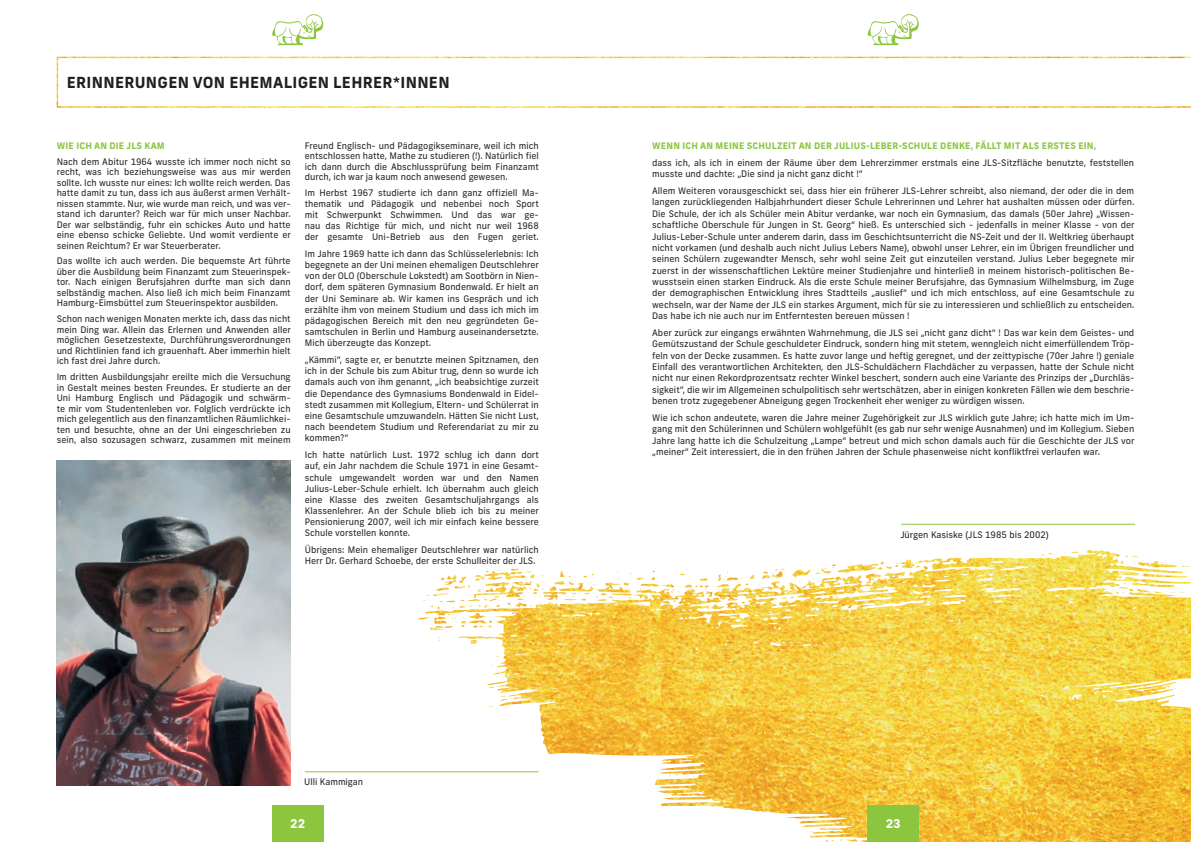
<style>
.page{position:relative;width:1191px;height:842px;background:#fff}
.page>*{position:absolute;margin:0;border:0;box-sizing:border-box;transform-origin:0 0}
.t1{font:700 15.2px "Frank New";letter-spacing:.02em;color:#231f20}
.t2{font:700 12px "Frank New";color:#fff}
.t3{font:9px/10.5px "Frank New";color:#231f20;text-align:justify}
.t4{font:700 9px "Frank New";letter-spacing:.02em;color:#8bc63e}
</style>
<div class="page">
<hr style="left:901px;top:524px;width:234px;height:1px;background:#8bc63e">
<hr style="left:305px;top:771px;width:234px;height:1px;background:#8bc63e">
<img style="left:57px;top:57px;width:1134px;height:51px">
<svg style="left:418px;top:550px;width:773px;height:292px"></svg>
<img style="left:909px;top:552px;width:187px;height:25px">
<img style="left:57px;top:461px;width:234px;height:324px">
<div style="left:867px;top:805px;width:51px;height:37px;background:#8bc63e"></div>
<div style="left:272px;top:805px;width:51px;height:37px;background:#8bc63e"></div>
<svg style="left:867px;top:14px;width:51px;height:31px"></svg>
<svg style="left:272px;top:14px;width:51px;height:31px"></svg>
<h1 class="t1" style="left:67px;top:73px;width:384px">ERINNERUNGEN VON EHEMALIGEN LEHRER*INNEN</h1>
<p class="t4" style="left:57px;top:140px;width:109px">WIE ICH AN DIE JLS KAM</p>
<p class="t3" style="left:57px;top:156px;width:236px">Nach dem Abitur 1964 wusste ich immer noch nicht so recht, was ich beziehungsweise was aus mir werden sollte. Ich wusste nur eines: Ich wollte reich werden. Das hatte damit zu tun, dass ich aus äußerst armen Verhält&shy;nissen stammte. Nur, wie wurde man reich, und was ver&shy;stand ich darunter? Reich war für mich unser Nachbar.<br>Der war selbständig, fuhr ein schickes Auto und hatte eine ebenso schicke Geliebte. Und womit verdiente er seinen Reichtum? Er war Steuerberater.</p>
<p class="t3" style="left:57px;top:256px;width:235px">Das wollte ich auch werden. Die bequemste Art führte über die Ausbildung beim Finanzamt zum Steuerinspek&shy;tor. Nach einigen Berufsjahren durfte man sich dann selbständig machen. Also ließ ich mich beim Finanzamt Hamburg-Eimsbüttel zum Steuerinspektor ausbilden.</p>
<p class="t3" style="left:57px;top:314px;width:236px">Schon nach wenigen Monaten merkte ich, dass das nicht mein Ding war. Allein das Erlernen und Anwenden aller möglichen Gesetzestexte, Durchführungsverordnungen und Richtlinien fand ich grauenhaft. Aber immerhin hielt ich fast drei Jahre durch.</p>
<p class="t3" style="left:57px;top:371px;width:236px">Im dritten Ausbildungsjahr ereilte mich die Versuchung in Gestalt meines besten Freundes. Er studierte an der Uni Hamburg Englisch und Pädagogik und schwärm&shy;te mir vom Studentenleben vor. Folglich verdrückte ich mich gelegentlich aus den finanzamtlichen Räumlichkei&shy;ten und besuchte, ohne an der Uni eingeschrieben zu sein, also sozusagen schwarz, zusammen mit meinem</p>
<p class="t3" style="left:305px;top:140px;width:235px">Freund Englisch- und Pädagogikseminare, weil ich mich entschlossen hatte, Mathe zu studieren (!). Natürlich fiel ich dann durch die Abschlussprüfung beim Finanzamt durch, ich war ja kaum noch anwesend gewesen.</p>
<p class="t3" style="left:305px;top:187px;width:235px;line-height:11px">Im Herbst 1967 studierte ich dann ganz offiziell Ma&shy;thematik und Pädagogik und nebenbei noch Sport mit Schwerpunkt Schwimmen. Und das war ge&shy;nau das Richtige für mich, und nicht nur weil 1968 der gesamte Uni-Betrieb aus den Fugen geriet.</p>
<p class="t3" style="left:305px;top:248px;width:236px;line-height:11.2px">Im Jahre 1969 hatte ich dann das Schlüsselerlebnis: Ich begegnete an der Uni meinen ehemaligen Deutschlehrer von der OLO (Oberschule Lokstedt) am Sootbörn in Nien&shy;dorf, dem späteren Gymnasium Bondenwald. Er hielt an der Uni Seminare ab. Wir kamen ins Gespräch und ich erzählte ihm von meinem Studium und dass ich mich im pädagogischen Bereich mit den neu gegründeten Ge&shy;samtschulen in Berlin und Hamburg auseinandersetzte.<br>Mich überzeugte das Konzept.</p>
<p class="t3" style="left:305px;top:354px;width:235px;line-height:11.2px">„Kämmi“, sagte er, er benutzte meinen Spitznamen, den ich in der Schule bis zum Abitur trug, denn so wurde ich damals auch von ihm genannt, „ich beabsichtige zurzeit die Dependance des Gymnasiums Bondenwald in Eidel&shy;stedt zusammen mit Kollegium, Eltern- und Schülerrat in eine Gesamtschule umzuwandeln. Hätten Sie nicht Lust, nach beendetem Studium und Referendariat zu mir zu kommen?“</p>
<p class="t3" style="left:305px;top:449px;width:236px;line-height:11.2px">Ich hatte natürlich Lust. 1972 schlug ich dann dort auf, ein Jahr nachdem die Schule 1971 in eine Gesamt&shy;schule umgewandelt worden war und den Namen Julius-Leber-Schule erhielt. Ich übernahm auch gleich eine Klasse des zweiten Gesamtschuljahrgangs als Klassenlehrer. An der Schule blieb ich bis zu meiner Pensionierung 2007, weil ich mir einfach keine bessere Schule vorstellen konnte.</p>
<p class="t3" style="left:305px;top:544px;width:235px;line-height:11.2px">Übrigens: Mein ehemaliger Deutschlehrer war natürlich<br>Herr Dr. Gerhard Schoebe, der erste Schulleiter der JLS.</p>
<p class="t3" style="left:304px;top:777px;width:61px">Ulli Kammigan</p>
<p class="t4" style="left:652px;top:140px;width:445px">WENN ICH AN MEINE SCHULZEIT AN DER JULIUS-LEBER-SCHULE DENKE, FÄLLT MIT ALS ERSTES EIN,</p>
<p class="t3" style="left:652px;top:157px;width:483px;line-height:11.3px">dass ich, als ich in einem der Räume über dem Lehrerzimmer erstmals eine JLS-Sitzfläche benutzte, feststellen musste und dachte: „Die sind ja nicht ganz dicht !“</p>
<p class="t3" style="left:652px;top:185px;width:484px;line-height:11.3px">Allem Weiteren vorausgeschickt sei, dass hier ein früherer JLS-Lehrer schreibt, also niemand, der oder die in dem langen zurückliegenden Halbjahrhundert dieser Schule Lehrerinnen und Lehrer hat aushalten müssen oder dürfen.<br>Die Schule, der ich als Schüler mein Abitur verdanke, war noch ein Gymnasium, das damals (50er Jahre) „Wissen&shy;schaftliche Oberschule für Jungen in St. Georg“ hieß. Es unterschied sich - jedenfalls in meiner Klasse - von der Julius-Leber-Schule unter anderem darin, dass im Geschichtsunterricht die NS-Zeit und der II. Weltkrieg überhaupt nicht vorkamen (und deshalb auch nicht Julius Lebers Name), obwohl unser Lehrer, ein im Übrigen freundlicher und seinen Schülern zugewandter Mensch, sehr wohl seine Zeit gut einzuteilen verstand. Julius Leber begegnete mir zuerst in der wissenschaftlichen Lektüre meiner Studienjahre und hinterließ in meinem historisch-politischen Be&shy;wusstsein einen starken Eindruck. Als die erste Schule meiner Berufsjahre, das Gymnasium Wilhelmsburg, im Zuge der demographischen Entwicklung ihres Stadtteils „auslief“ und ich mich entschloss, auf eine Gesamtschule zu wechseln, war der Name der JLS ein starkes Argument, mich für sie zu interessieren und schließlich zu entscheiden.<br>Das habe ich nie auch nur im Entferntesten bereuen müssen !</p>
<p class="t3" style="left:652px;top:327px;width:483px;line-height:11.3px">Aber zurück zur eingangs erwähnten Wahrnehmung, die JLS sei „nicht ganz dicht“ ! Das war kein dem Geistes- und Gemütszustand der Schule geschuldeter Eindruck, sondern hing mit stetem, wenngleich nicht eimerfüllendem Tröp&shy;feln von der Decke zusammen. Es hatte zuvor lange und heftig geregnet, und der zeittypische (70er Jahre !) geniale Einfall des verantwortlichen Architekten, den JLS-Schuldächern Flachdächer zu verpassen, hatte der Schule nicht nicht nur einen Rekordprozentsatz rechter Winkel beschert, sondern auch eine Variante des Prinzips der „Durchläs&shy;sigkeit“, die wir im Allgemeinen schulpolitisch sehr wertschätzen, aber in einigen konkreten Fällen wie dem beschrie&shy;benen trotz zugegebener Abneigung gegen Trockenheit eher weniger zu würdigen wissen.</p>
<p class="t3" style="left:652px;top:412px;width:484px;line-height:11.3px">Wie ich schon andeutete, waren die Jahre meiner Zugehörigkeit zur JLS wirklich gute Jahre; ich hatte mich im Um&shy;gang mit den Schülerinnen und Schülern wohlgefühlt (es gab nur sehr wenige Ausnahmen) und im Kollegium. Sieben Jahre lang hatte ich die Schulzeitung „Lampe“ betreut und mich schon damals auch für die Geschichte der JLS vor „meiner“ Zeit interessiert, die in den frühen Jahren der Schule phasenweise nicht konfliktfrei verlaufen war.</p>
<p class="t3" style="left:900px;top:529px;width:150px">Jürgen Kasiske (JLS 1985 bis 2002)</p>
<h2 class="t2" style="left:290px;top:815px;width:16px">22</h2>
<h2 class="t2" style="left:885px;top:815px;width:16px">23</h2>
</div>
